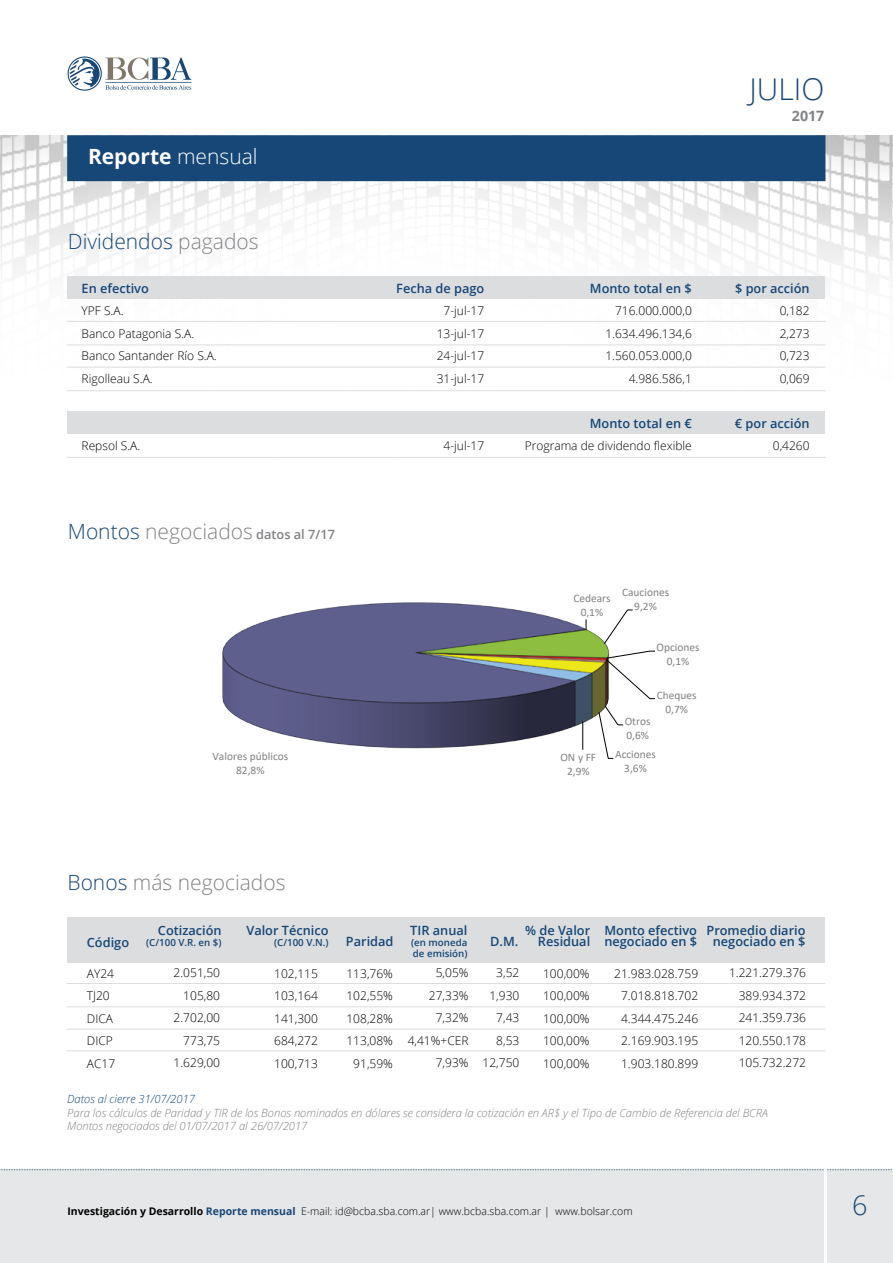
<style>
.page{position:relative;width:893px;height:1263px;background:#fff}
.page>*{position:absolute;margin:0;border:0;box-sizing:border-box;transform-origin:0 0}
.t1{font:300 30px "Open Sans";color:#164777}
.t2{font:300 27px "Open Sans";color:#164777}
.t3{font:300 21px "Open Sans";color:#808285}
.t4{font:300 21px "Open Sans";color:#164777}
.t5{font:700 21px "Open Sans";color:#fff}
.t6{font:700 14.25px "Open Sans";color:#808285}
.t7{font:600 12.75px/11.2px "Open Sans";color:#164777;text-align:right}
.t8{font:600 12.75px "Open Sans";color:#808285}
.t9{font:300 12px/22.5px "Open Sans";color:#000;text-align:right}
.t10{font:11.4px/14px "Calibri";color:#818181;text-align:center}
.t11{font:italic 300 11.25px/13.5px "Open Sans";color:#808285}
.t12{font:italic 300 11.25px "Open Sans";color:#164777}
.t13{font:300 10.5px "Open Sans";color:#000}
.t14{font:600 9.75px/11.2px "Open Sans";color:#164777}
.s1{font-weight:300}
.s2{color:#808285}
.s3{font-weight:300;font-size:21px;color:#164777}
.s4{font-weight:300;font-size:21px}
.s5{color:#164777}
.s6{font-weight:700}
.s7{font-weight:700;color:#164777}
</style>
<div class="page">
<img style="left:0;top:135px;width:893px;height:323px">
<div style="left:67px;top:135px;width:758px;height:46px;background:#164777"></div>
<svg style="left:67px;top:56px;width:35px;height:35px"></svg>
<svg style="left:68px;top:56px;width:34px;height:35px"></svg>
<svg style="left:70px;top:58px;width:121px;height:32px"></svg>
<div style="left:0;top:1170px;width:893px;height:93px;background:#e6e7e8"></div>
<svg style="left:0;top:1169px;width:893px;height:1px"></svg>
<hr style="left:824px;top:1124px;width:3px;height:139px;background:#fff">
<div style="left:67px;top:276px;width:757px;height:22px;background:#dcddde"></div>
<div style="left:67px;top:411px;width:757px;height:23px;background:#dcddde"></div>
<hr style="left:67px;top:321px;width:758px;height:1px;background:#dcddde">
<hr style="left:67px;top:367px;width:758px;height:1px;background:#dcddde">
<hr style="left:67px;top:345px;width:758px;height:1px;background:#dcddde">
<hr style="left:67px;top:390px;width:758px;height:1px;background:#dcddde">
<hr style="left:67px;top:457px;width:758px;height:1px;background:#dcddde">
<img style="left:222px;top:602px;width:360px;height:147px">
<svg style="left:582px;top:609px;width:73px;height:150px"></svg>
<div style="left:67px;top:917px;width:757px;height:45px;background:#dcddde"></div>
<hr style="left:66px;top:983px;width:759px;height:1px;background:#dcddde">
<hr style="left:66px;top:1050px;width:759px;height:1px;background:#dcddde">
<hr style="left:66px;top:1006px;width:759px;height:1px;background:#dcddde">
<hr style="left:66px;top:1029px;width:759px;height:1px;background:#dcddde">
<h3 class="t5" style="left:88px;top:141px;width:171px">Reporte <span class="s1">mensual</span></h3>
<h3 class="t4" style="left:68px;top:227px;width:192px">Dividendos <span class="s2">pagados</span></h3>
<p class="t7" style="left:82px;top:282px;width:69px">En efectivo</p>
<p class="t9" style="left:82px;top:299px;width:137px;text-align:left">YPF S.A.<br>Banco Patagonia S.A.<br>Banco Santander Río S.A.<br>Rigolleau S.A.</p>
<p class="t9" style="left:82px;top:434px;width:60px">Repsol S.A.</p>
<p class="t8" style="left:68px;top:525px;width:269px"><span class="s3">Montos</span> <span class="s4">negociados</span> datos al 7/17</p>
<p class="t10" style="left:212px;top:748px;width:77px">Valores públicos<br>82,8%</p>
<h1 class="t1" style="left:749px;top:68px;width:76px">JUlIO</h1>
<p class="t6" style="left:792px;top:105px;width:34px">2017</p>
<p class="t7" style="left:396px;top:282px;width:90px">Fecha de pago</p>
<p class="t9" style="left:437px;top:299px;width:49px;text-align:center">7-jul-17<br>13-jul-17<br>24-jul-17<br>31-jul-17</p>
<p class="t9" style="left:444px;top:434px;width:42px">4-jul-17</p>
<p class="t7" style="left:590px;top:282px;width:103px">Monto total en $</p>
<p class="t9" style="left:605px;top:299px;width:88px">716.000.000,0<br>1.634.496.134,6<br>1.560.053.000,0<br>4.986.586,1</p>
<p class="t7" style="left:590px;top:417px;width:104px">Monto total en €</p>
<p class="t9" style="left:525px;top:434px;width:169px">Programa de dividendo flexible</p>
<p class="t7" style="left:735px;top:282px;width:76px">$ por acción</p>
<p class="t9" style="left:780px;top:299px;width:31px;text-align:justify">0,182<br>2,273<br>0,723<br>0,069</p>
<p class="t7" style="left:735px;top:417px;width:76px">€ por acción</p>
<p class="t9" style="left:773px;top:434px;width:38px">0,4260</p>
<p class="t10" style="left:573px;top:591px;width:39px">Cedears<br>0,1%</p>
<p class="t10" style="left:622px;top:585px;width:49px">Cauciones<br>9,2%</p>
<p class="t10" style="left:656px;top:640px;width:45px">Opciones<br>0,1%</p>
<p class="t10" style="left:657px;top:688px;width:41px">Cheques<br>0,7%</p>
<p class="t10" style="left:625px;top:714px;width:27px;text-align:left">Otros<br>0,6%</p>
<p class="t10" style="left:560px;top:749px;width:37px">ON y FF<br>2,9%</p>
<p class="t10" style="left:615px;top:747px;width:42px">Acciones<br>3,6%</p>
<h3 class="t3" style="left:68px;top:867px;width:219px"><span class="s5">Bonos</span> más negociados</h3>
<p class="t7" style="left:87px;top:936px;width:44px">Código</p>
<p class="t9" style="left:87px;top:962px;width:30px;text-align:left">AY24<br>TJ20<br>DICA<br>DICP<br>AC17</p>
<p class="t7" style="left:158px;top:924px;width:65px">Cotización</p>
<p class="t14" style="left:146px;top:937px;width:77px">(C/100 V.R. en $)</p>
<p class="t9" style="left:174px;top:961px;width:48px">2.051,50<br>105,80<br>2.702,00<br>773,75<br>1.629,00</p>
<p class="t7" style="left:246px;top:924px;width:84px">Valor Técnico</p>
<p class="t14" style="left:274px;top:937px;width:56px">(C/100 V.N.)</p>
<p class="t9" style="left:274px;top:962px;width:45px;text-align:justify">102,115<br>103,164<br>141,300<br>684,272<br>100,713</p>
<p class="t7" style="left:346px;top:935px;width:49px">Paridad</p>
<p class="t9" style="left:346px;top:962px;width:48px;text-align:center">113,76%<br>102,55%<br>108,28%<br>113,08%<br>91,59%</p>
<p class="t7" style="left:410px;top:924px;width:59px">TIR anual</p>
<p class="t14" style="left:411px;top:937px;width:58px">(en moneda de emisión)</p>
<p class="t7" style="left:490px;top:936px;width:30px">D.M.</p>
<p class="t9" style="left:408px;top:961px;width:62px">5,05%<br>27,33%<br>7,32%<br>4,41%+CER<br>7,93%</p>
<p class="t9" style="left:483px;top:961px;width:38px">3,52<br>1,930<br>7,43<br>8,53<br>12,750</p>
<p class="t7" style="left:525px;top:925px;width:66px">% de Valor<br>Residual</p>
<p class="t9" style="left:543px;top:962px;width:48px;text-align:justify">100,00% 100,00% 100,00% 100,00% 100,00%</p>
<p class="t7" style="left:604px;top:925px;width:94px;text-align:left">Monto efectivo negociado en $</p>
<p class="t9" style="left:614px;top:962px;width:85px;text-align:center">21.983.028.759<br>7.018.818.702<br>4.344.475.246<br>2.169.903.195<br>1.903.180.899</p>
<p class="t7" style="left:706px;top:924px;width:101px;text-align:center">Promedio diario negociado en $</p>
<p class="t9" style="left:739px;top:961px;width:69px;text-align:justify;text-indent:-10px">1.221.279.376<br>389.934.372<br>241.359.736<br>120.550.178<br>105.732.272</p>
<p class="t12" style="left:67px;top:1091px;width:129px">Datos al cierre 31/07/2017</p>
<p class="t11" style="left:67px;top:1105px;width:702px">Para los cálculos de Paridad y TIR de los Bonos nominados en dólares se considera la cotización en AR$ y el Tipo de Cambio de Referencia del BCRA<br>Montos negociados del 01/07/2017 al 26/07/2017</p>
<p class="t13" style="left:68px;top:1204px;width:567px"><span class="s6">Investigación y Desarrollo</span> <span class="s7">Reporte mensual</span> E-mail: id@bcba.sba.com.ar| www.bcba.sba.com.ar | www.bolsar.com</p>
<h2 class="t2" style="left:852px;top:1187px;width:17px">6</h2>
</div>
